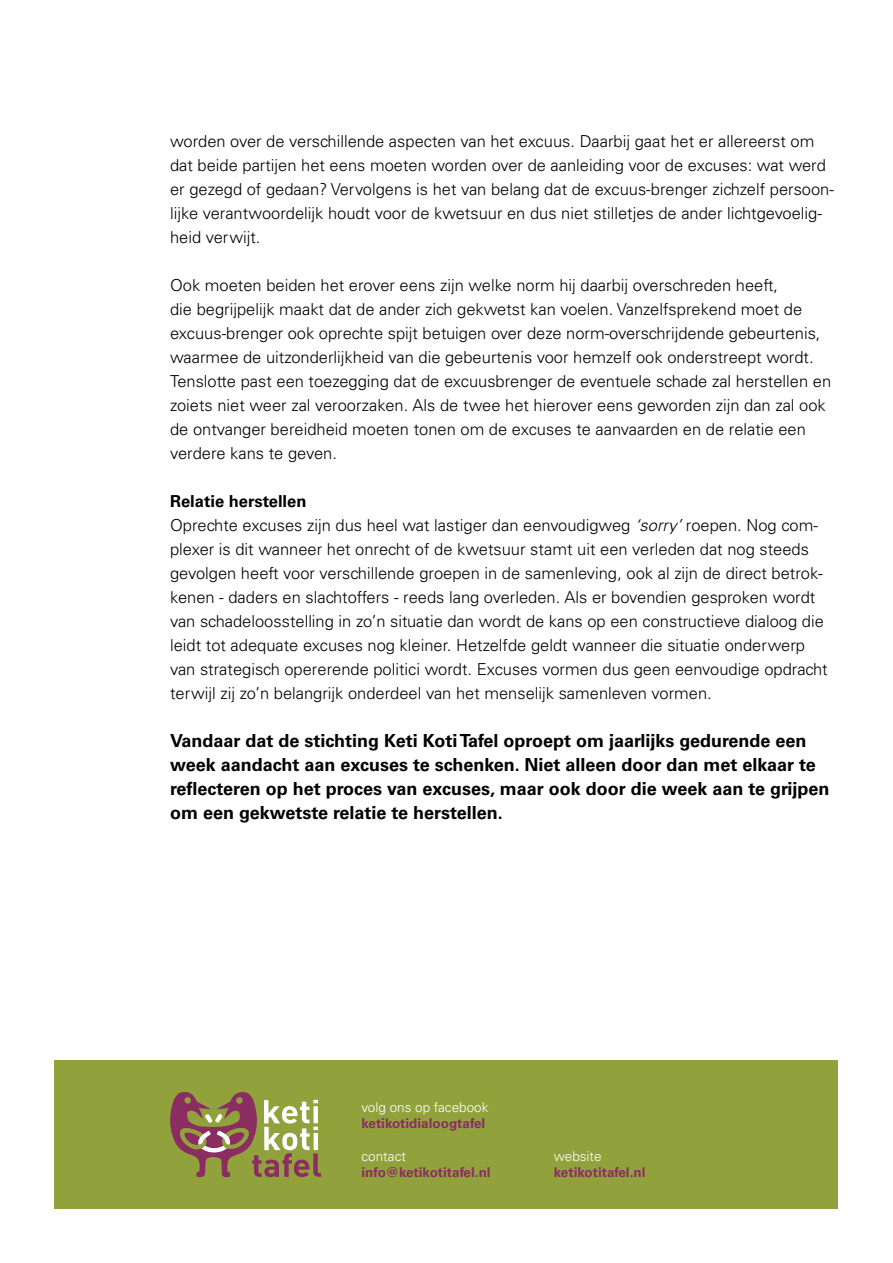
<style>
.page{position:relative;width:893px;height:1263px;background:#fff}
.page>*{position:absolute;margin:0;border:0;box-sizing:border-box;transform-origin:0 0}
.t1{font:700 18px/24px "Univers";color:#000}
.t2{font:300 16.5px/24px "Univers";color:#000}
.t3{font:700 13.5px "Univers";color:#8c2d61}
.t4{font:300 13.5px "Univers";color:#fff}
.s1{font-weight:700}
.s2{font-style:italic}
</style>
<div class="page">
<div style="left:54px;top:1060px;width:783px;height:149px;background:#91a23d"></div>
<svg style="left:170px;top:1092px;width:151px;height:85px"></svg>
<p class="t2" style="left:170px;top:129px;width:665px">worden over de verschillende aspecten van het excuus. Daarbij gaat het er allereerst om dat beide partijen het eens moeten worden over de aanleiding voor de excuses: wat werd er gezegd of gedaan? Vervolgens is het van belang dat de excuus-brenger zichzelf persoon&shy;lijke verantwoordelijk houdt voor de kwetsuur en dus niet stilletjes de ander lichtgevoelig&shy;heid verwijt.</p>
<p class="t2" style="left:170px;top:273px;width:663px">Ook moeten beiden het erover eens zijn welke norm hij daarbij overschreden heeft,<br>die begrijpelijk maakt dat de ander zich gekwetst kan voelen. Vanzelfsprekend moet de excuus-brenger ook oprechte spijt betuigen over deze norm-overschrijdende gebeurtenis, waarmee de uitzonderlijkheid van die gebeurtenis voor hemzelf ook onderstreept wordt.<br>Tenslotte past een toezegging dat de excuusbrenger de eventuele schade zal herstellen en zoiets niet weer zal veroorzaken. Als de twee het hierover eens geworden zijn dan zal ook de ontvanger bereidheid moeten tonen om de excuses te aanvaarden en de relatie een verdere kans te geven.</p>
<p class="t2" style="left:170px;top:489px;width:659px"><span class="s1">Relatie herstellen<br></span>Oprechte excuses zijn dus heel wat lastiger dan eenvoudigweg <span class="s2">‘sorry’</span> roepen. Nog com&shy;plexer is dit wanneer het onrecht of de kwetsuur stamt uit een verleden dat nog steeds gevolgen heeft voor verschillende groepen in de samenleving, ook al zijn de direct betrok&shy;kenen - daders en slachtoffers - reeds lang overleden. Als er bovendien gesproken wordt van schadeloosstelling in zo’n situatie dan wordt de kans op een constructieve dialoog die leidt tot adequate excuses nog kleiner. Hetzelfde geldt wanneer die situatie onderwerp van strategisch opererende politici wordt. Excuses vormen dus geen eenvoudige opdracht terwijl zij zo’n belangrijk onderdeel van het menselijk samenleven vormen.</p>
<p class="t1" style="left:170px;top:729px;width:661px">Vandaar dat de stichting Keti Koti Tafel oproept om jaarlijks gedurende een week aandacht aan excuses te schenken. Niet alleen door dan met elkaar te reflecteren op het proces van excuses, maar ook door die week aan te grijpen om een gekwetste relatie te herstellen.</p>
<p class="t4" style="left:361px;top:1099px;width:129px">volg ons op facebook</p>
<p class="t3" style="left:361px;top:1116px;width:125px">ketikotidialoogtafel</p>
<p class="t4" style="left:361px;top:1148px;width:46px">contact</p>
<p class="t3" style="left:361px;top:1164px;width:131px">info@ketikotitafel.nl</p>
<p class="t4" style="left:554px;top:1148px;width:49px">website</p>
<p class="t3" style="left:554px;top:1164px;width:93px">ketikotitafel.nl</p>
</div>
